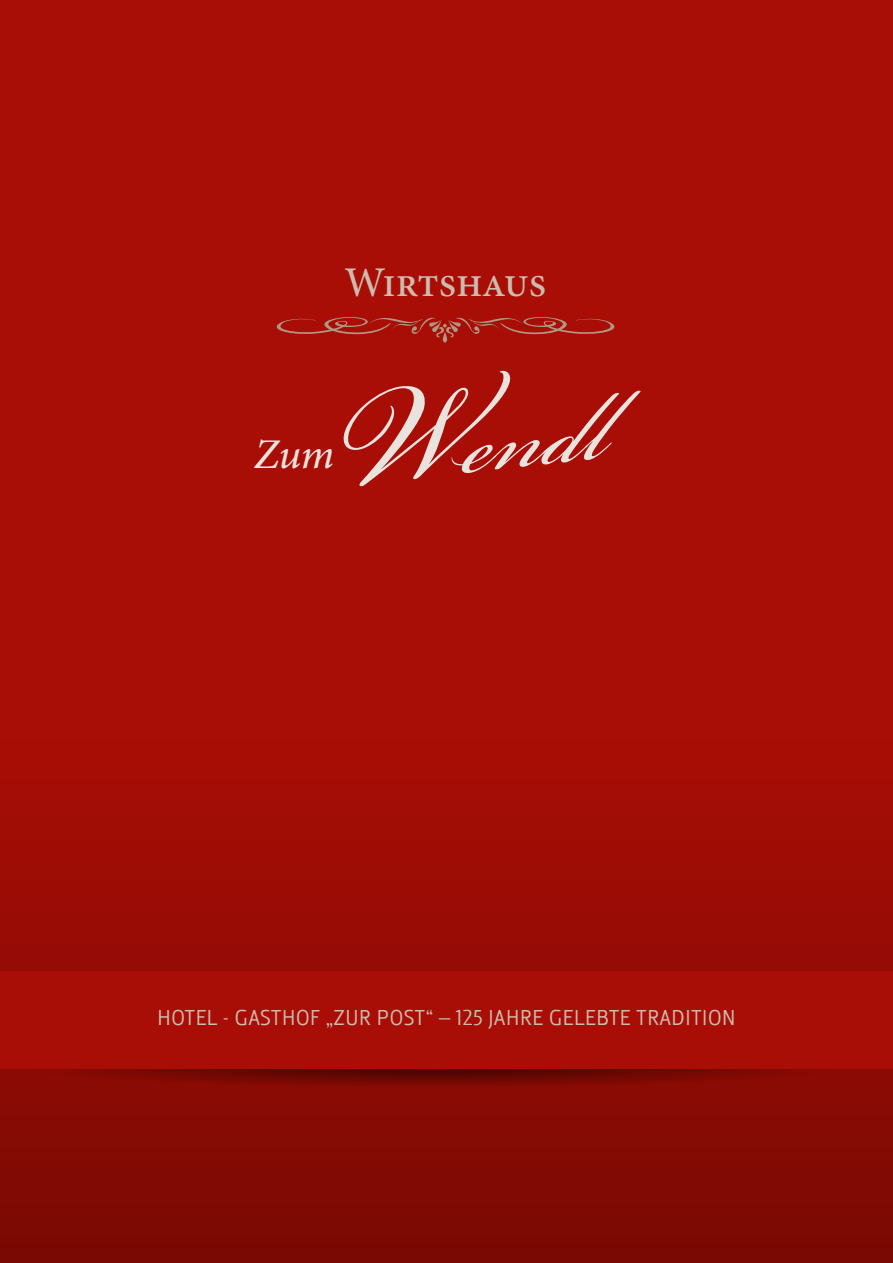
<style>
.page{position:relative;width:893px;height:1263px;background:#a90e06}
.page>*{position:absolute;margin:0;border:0;box-sizing:border-box;transform-origin:0 0}
.t1{font:italic 143.1px "Bickham Script Pro";color:#eae2dd}
.t2{font:500 42.3px "Minion Pro";letter-spacing:-.01em;color:#ccbbae}
.t3{font:italic 500 42.3px "Minion Pro";color:#eae2dd}
.t4{font:22.5px "Globale";color:#ccbbae}
.s1{font-size:218.4px}
</style>
<div class="page">
<svg style="left:0;top:848px;width:893px;height:415px"></svg>
<svg style="left:31px;top:1068px;width:802px;height:19px;background:#790902"></svg>
<div style="left:0;top:971px;width:893px;height:97px;background:#a90e06"></div>
<svg style="left:276px;top:317px;width:339px;height:25px"></svg>
<h2 class="t2" style="left:345px;top:253px;width:203px">Wirtshaus</h2>
<h1 class="t1" style="left:315px;top:354px;width:283px;rotate:-6deg"><span class="s1">W</span>endl</h1>
<h2 class="t3" style="left:254px;top:425px;width:82px">Zum</h2>
<p class="t4" style="left:157px;top:1005px;width:580px">HOTEL - GASTH OF „ZUR POST“ – 125 JAH RE GELEBTE TRADITION</p>
</div>
